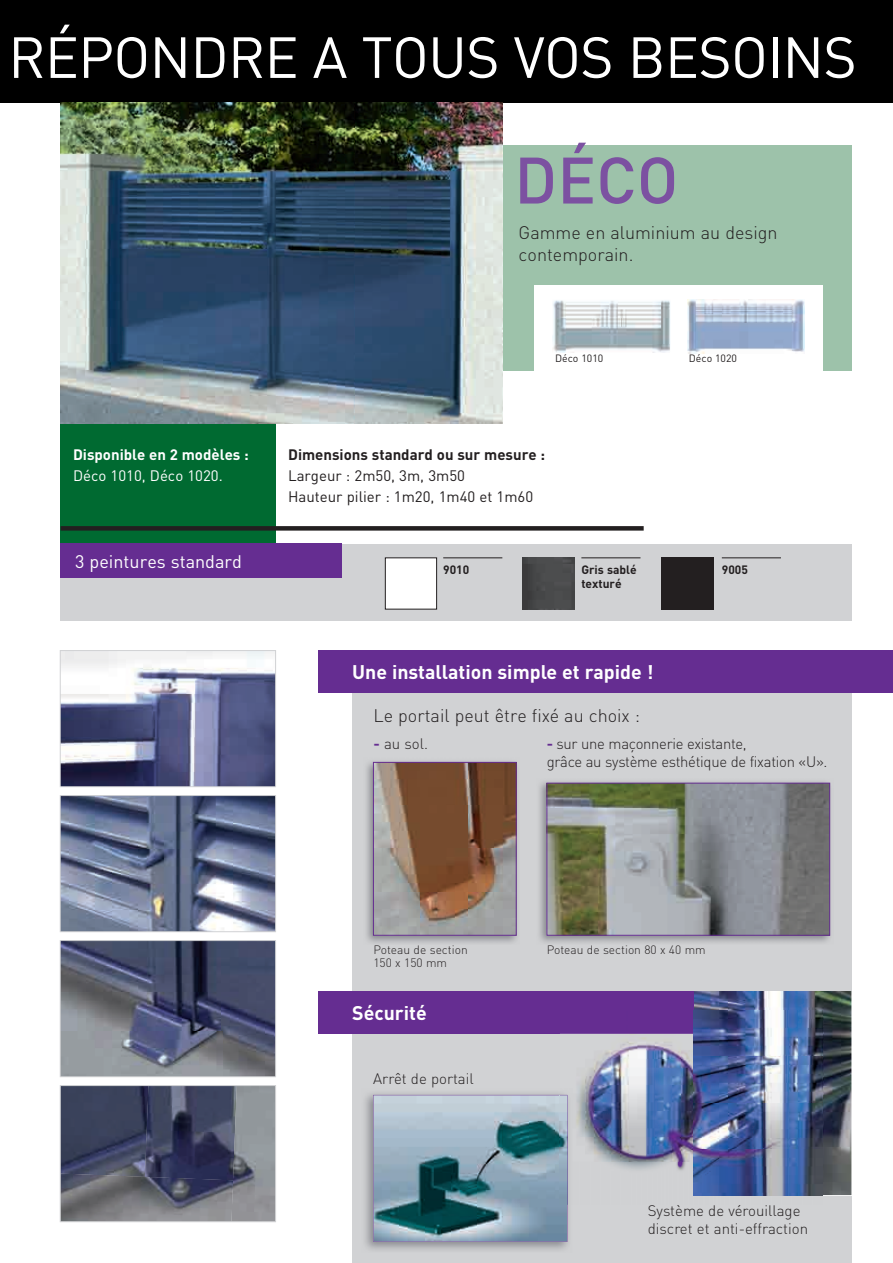
<style>
.page{position:relative;width:893px;height:1263px;background:#fff}
.page>*{position:absolute;margin:0;border:0;box-sizing:border-box;transform-origin:0 0}
.t1{font:500 64.5px "DIN";color:#7c51a1}
.t2{font:57px "DIN";letter-spacing:-.015em;color:#fff}
.t3{font:700 19.5px "DIN";color:#fff}
.t4{font:300 18px/21.6px "DIN";color:#231f20}
.t5{font:18px "DIN";color:#fff}
.t6{font:300 15px/18px "DIN";letter-spacing:-.02em;color:#231f20}
.t7{font:300 15px/18px "DIN";color:#231f20}
.t8{font:15px/21px "DIN";color:#231f20}
.t9{font:700 15px "DIN";color:#231f20}
.t10{font:700 15px "DIN";color:#fff}
.t11{font:15px "DIN";color:#fff}
.t12{font:300 12px/13.5px "DIN";color:#231f20}
.t13{font:700 12px/13.5px "DIN";color:#231f20}
.t14{font:10.5px "DIN";color:#231f20}
.s1{font-weight:700;color:#652d91}
</style>
<div class="page">
<div style="left:352px;top:650px;width:499px;height:612px;background:#d1d2d4"></div>
<div style="left:60px;top:99px;width:215px;height:516px;background:#006a31"></div>
<div style="left:0;top:0;width:892px;height:103px;background:#000"></div>
<div style="left:60px;top:544px;width:791px;height:76px;background:#d1d2d4"></div>
<div style="left:502px;top:145px;width:349px;height:226px;background:#9dc2aa"></div>
<img style="left:60px;top:103px;width:442px;height:320px">
<img style="left:366px;top:761px;width:151px;height:182px">
<img style="left:375px;top:764px;width:139px;height:169px">
<div style="left:373px;top:762px;width:143px;height:173px;border:1px solid #652d91"></div>
<img style="left:539px;top:781px;width:292px;height:162px">
<img style="left:548px;top:784px;width:279px;height:149px">
<div style="left:546px;top:782px;width:283px;height:153px;border:1px solid #652d91"></div>
<div style="left:60px;top:544px;width:282px;height:34px;background:#652d91"></div>
<svg style="left:61px;top:526px;width:582px;height:4px;background:#262323"></svg>
<div style="left:385px;top:557px;width:52px;height:52px;background:#fff;border:1px solid #231f20"></div>
<img style="left:522px;top:557px;width:52px;height:52px">
<div style="left:661px;top:557px;width:52px;height:52px;background:#231f20"></div>
<hr style="left:443px;top:557px;width:59px;height:1px;background:#231f20">
<hr style="left:581px;top:557px;width:59px;height:1px;background:#231f20">
<hr style="left:721px;top:557px;width:59px;height:1px;background:#231f20">
<div style="left:318px;top:650px;width:574px;height:42px;background:#652d91"></div>
<div style="left:318px;top:990px;width:532px;height:43px;background:#652d91"></div>
<div style="left:533px;top:286px;width:288px;height:138px;background:#fff"></div>
<img style="left:552px;top:300px;width:118px;height:52px">
<img style="left:687px;top:299px;width:117px;height:54px">
<img style="left:62px;top:797px;width:212px;height:132px">
<div style="left:60px;top:795px;width:216px;height:136px;border:1px solid #d1d2d4"></div>
<img style="left:62px;top:942px;width:212px;height:132px">
<div style="left:60px;top:940px;width:216px;height:136px;border:1px solid #d1d2d4"></div>
<img style="left:62px;top:1087px;width:83px;height:86px">
<img style="left:145px;top:1087px;width:86px;height:86px">
<img style="left:231px;top:1087px;width:43px;height:132px">
<img style="left:62px;top:1173px;width:171px;height:46px">
<div style="left:60px;top:1085px;width:216px;height:136px;border:1px solid #d1d2d4"></div>
<img style="left:365px;top:1093px;width:204px;height:157px">
<svg style="left:373px;top:1094px;width:194px;height:147px;background:#7b99a7"></svg>
<img style="left:62px;top:652px;width:212px;height:132px">
<div style="left:60px;top:650px;width:216px;height:136px;border:1px solid #d1d2d4"></div>
<img style="left:693px;top:990px;width:158px;height:204px">
<img style="left:559px;top:1033px;width:134px;height:128px">
<img style="left:604px;top:1161px;width:217px;height:35px">
<img style="left:559px;top:1088px;width:13px;height:116px">
<img style="left:559px;top:1094px;width:8px;height:110px">
<img style="left:693px;top:1010px;width:128px;height:184px">
<h2 class="t2" style="left:8px;top:22px;width:849px">RÉPONDRE A TOUS VOS BESOINS</h2>
<h1 class="t1" style="left:514px;top:139px;width:166px">DÉCO</h1>
<p class="t4" style="left:518px;top:221px;width:260px">Gamme en aluminium au design contemporain.</p>
<p class="t10" style="left:73px;top:445px;width:177px">Disponible en 2 modèles :</p>
<p class="t11" style="left:73px;top:466px;width:151px">Déco 1010, Déco 1020.</p>
<p class="t14" style="left:555px;top:352px;width:50px">Déco 1010</p>
<p class="t14" style="left:688px;top:352px;width:50px">Déco 1020</p>
<p class="t9" style="left:288px;top:445px;width:258px">Dimensions standard ou sur mesure :</p>
<p class="t8" style="left:288px;top:465px;width:246px">Largeur : 2m50, 3m, 3m50<br>Hauteur pilier : 1m20, 1m40 et 1m60</p>
<p class="t5" style="left:75px;top:550px;width:168px">3 peintures standard</p>
<p class="t13" style="left:443px;top:562px;width:28px">9010</p>
<p class="t13" style="left:581px;top:562px;width:57px">gris sablé texturé</p>
<p class="t13" style="left:721px;top:562px;width:28px">9005</p>
<h3 class="t3" style="left:352px;top:659px;width:303px">une installation simple et rapide !</h3>
<p class="t4" style="left:373px;top:704px;width:268px">Le portail peut être fixé au choix :</p>
<p class="t6" style="left:373px;top:734px;width:56px"><span class="s1">-</span> au sol.</p>
<p class="t6" style="left:546px;top:734px;width:282px"><span class="s1">-</span> sur une maçonnerie existante,<br>grâce au système esthétique de fixation «U».</p>
<p class="t12" style="left:373px;top:942px;width:96px">Poteau de section<br>150 x 150 mm</p>
<p class="t12" style="left:546px;top:942px;width:160px">Poteau de section 80 x 40 mm</p>
<h3 class="t3" style="left:352px;top:1000px;width:76px">Sécurité</h3>
<p class="t7" style="left:373px;top:1069px;width:102px">Arrêt de portail</p>
<p class="t7" style="left:647px;top:1201px;width:162px">Système de vérouillage discret et anti-effraction</p>
</div>
